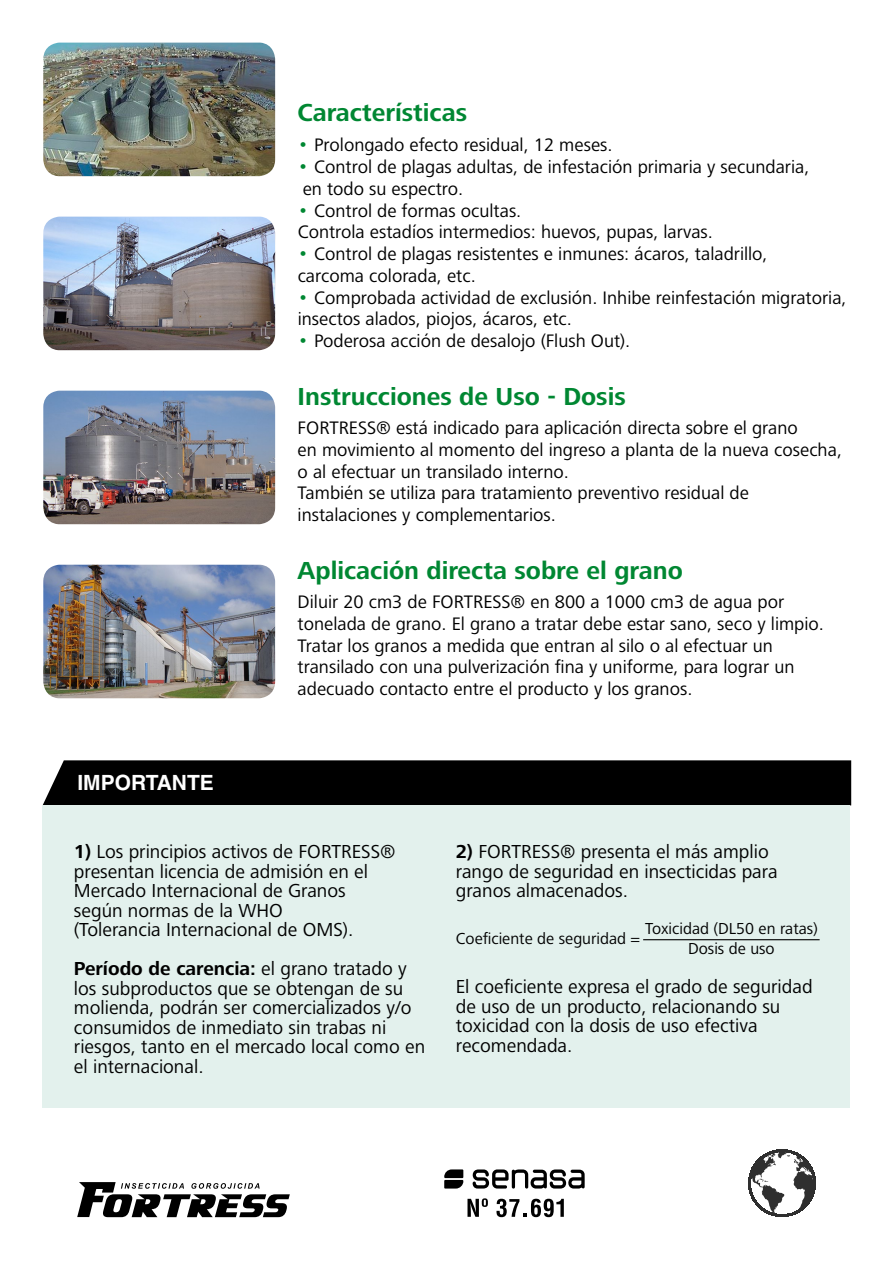
<style>
.page{position:relative;width:893px;height:1263px;background:#fff}
.page>*{position:absolute;margin:0;border:0;box-sizing:border-box;transform-origin:0 0}
.t1{font:700 25.5px "Frutiger Next LT";color:#008732}
.t2{font:700 21px "Helvetica LT Std";color:#fff}
.t3{font:19.5px/19.5px "Frutiger Next LT";color:#000}
.t4{font:18.75px/21.8px "Frutiger Next LT";color:#000}
.t5{font:16.5px/19.5px "Frutiger Next LT";color:#000;text-align:center}
.s1{font-size:21px;color:#008732}
.s2{font-weight:700}
</style>
<div class="page">
<div style="left:43px;top:760px;width:808px;height:45px;background:#000"></div>
<div style="left:43px;top:805px;width:807px;height:303px;background:#e3f1ed"></div>
<hr style="left:643px;top:939px;width:177px;height:1px;background:#000">
<img style="left:43px;top:217px;width:232px;height:133px">
<img style="left:43px;top:43px;width:232px;height:133px">
<img style="left:43px;top:565px;width:232px;height:133px">
<img style="left:43px;top:391px;width:232px;height:133px">
<svg style="left:77px;top:1182px;width:213px;height:35px"></svg>
<svg style="left:467px;top:1198px;width:21px;height:19px"></svg>
<svg style="left:496px;top:1199px;width:68px;height:18px"></svg>
<svg style="left:444px;top:1169px;width:19px;height:19px"></svg>
<svg style="left:472px;top:1169px;width:113px;height:20px"></svg>
<svg style="left:748px;top:1149px;width:68px;height:68px"></svg>
<h1 class="t1" style="left:298px;top:98px;width:171px">Características</h1>
<p class="t4" style="left:298px;top:134px;width:316px"><span class="s1">•</span> Prolongado efecto residual, 12 meses.</p>
<p class="t4" style="left:298px;top:156px;width:513px"><span class="s1">•</span> Control de plagas adultas, de infestación primaria y secundaria, en todo su espectro.</p>
<p class="t4" style="left:298px;top:199px;width:417px"><span class="s1">•</span> Control de formas ocultas.<br>Controla estadíos intermedios: huevos, pupas, larvas.</p>
<p class="t4" style="left:298px;top:243px;width:472px"><span class="s1">•</span> Control de plagas resistentes e inmunes: ácaros, taladrillo, carcoma colorada, etc.</p>
<p class="t4" style="left:298px;top:286px;width:550px"><span class="s1">•</span> Comprobada actividad de exclusión. Inhibe reinfestación migratoria, insectos alados, piojos, ácaros, etc.</p>
<p class="t4" style="left:298px;top:330px;width:334px"><span class="s1">•</span> Poderosa acción de desalojo (Flush Out).</p>
<h1 class="t1" style="left:298px;top:383px;width:330px">Instrucciones de Uso - Dosis</h1>
<p class="t4" style="left:298px;top:417px;width:546px">FORTRESS® está indicado para aplicación directa sobre el grano<br>en movimiento al momento del ingreso a planta de la nueva cosecha, o al efectuar un transilado interno.<br>También se utiliza para tratamiento preventivo residual de instalaciones y complementarios.</p>
<p class="t2" style="left:77px;top:769px;width:138px">IMPORTANTE</p>
<h1 class="t1" style="left:298px;top:556px;width:387px">Aplicación directa sobre el grano</h1>
<p class="t4" style="left:298px;top:591px;width:528px">Diluir 20 cm3 de FORTRESS® en 800 a 1000 cm3 de agua por tonelada de grano. El grano a tratar debe estar sano, seco y limpio.<br>Tratar los granos a medida que entran al silo o al efectuar un transilado con una pulverización fina y uniforme, para lograr un adecuado contacto entre el producto y los granos.</p>
<p class="t3" style="left:74px;top:842px;width:323px"><span class="s2">1)</span> Los principios activos de FORTRESS® presentan licencia de admisión en el Mercado Internacional de Granos según normas de la WHO<br>(Tolerancia Internacional de OMS).</p>
<p class="t3" style="left:74px;top:959px;width:353px"><span class="s2">Período de carencia:</span> el grano tratado y los subproductos que se obtengan de su molienda, podrán ser comercializados y/o consumidos de inmediato sin trabas ni riesgos, tanto en el mercado local como en el internacional.</p>
<p class="t3" style="left:456px;top:842px;width:323px"><span class="s2">2)</span> FORTRESS® presenta el más amplio rango de seguridad en insecticidas para granos almacenados.</p>
<p class="t5" style="left:456px;top:928px;width:185px">Coeficiente de seguridad =</p>
<p class="t3" style="left:456px;top:977px;width:358px">El coeficiente expresa el grado de seguridad de uso de un producto, relacionando su toxicidad con la dosis de uso efectiva recomendada.</p>
<p class="t5" style="left:645px;top:919px;width:174px">Toxicidad (DL50 en ratas)<br>Dosis de uso</p>
</div>
